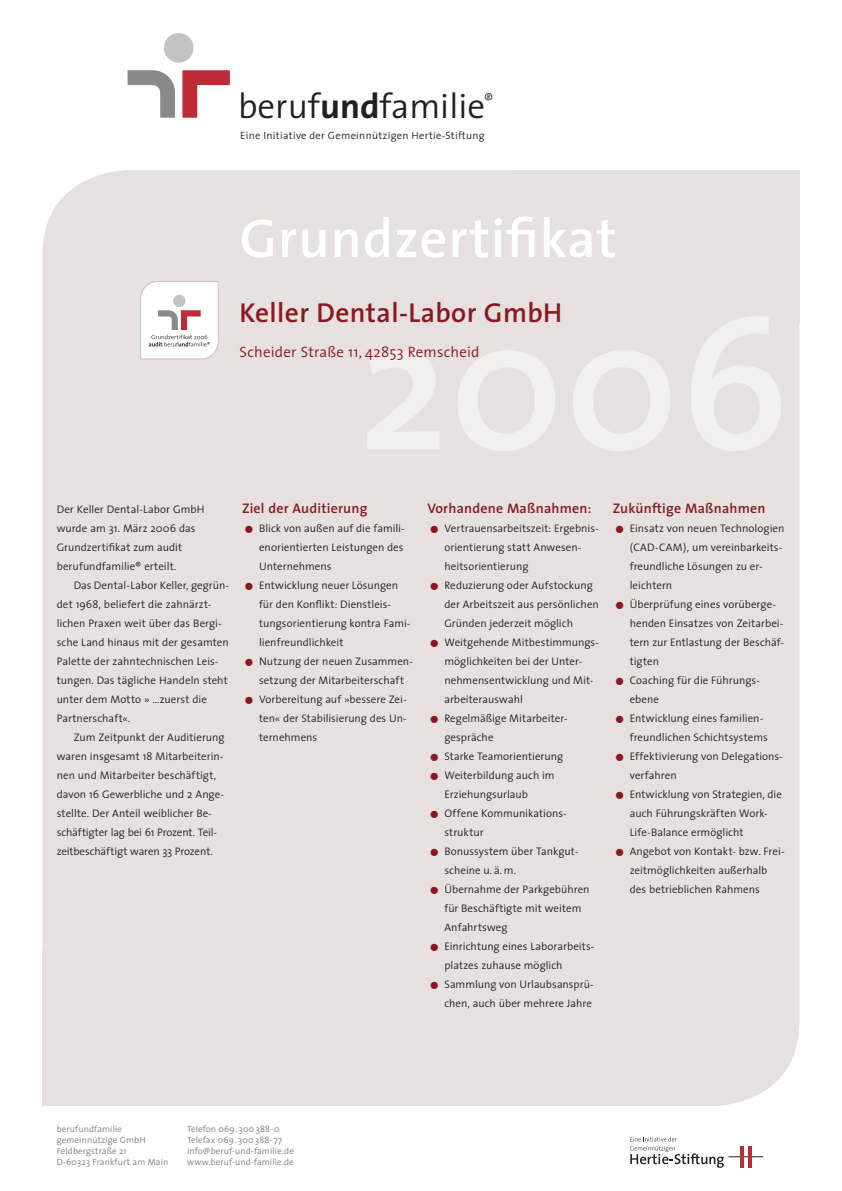
<style>
.page{position:relative;width:842px;height:1191px;background:#fff}
.page>*{position:absolute;margin:0;border:0;box-sizing:border-box;transform-origin:0 0}
.t1{font:600 55px "The Sans";letter-spacing:.015em;color:#fff}
.t2{font:300 35px "The Sans";color:#231f20}
.t3{font:600 27.5px "The Sans";letter-spacing:.015em;color:#8a1820}
.t4{font:300 15px "The Sans";letter-spacing:.015em;color:#8a1820}
.t5{font:600 14px "The Sans";letter-spacing:.015em;color:#8a1820}
.t6{font:300 11px/19px "The Sans";color:#231f20}
.t7{font:300 10.5px "The Sans";letter-spacing:.03em;color:#231f20}
.t8{font:300 9px/11px "The Sans";letter-spacing:.015em;color:#817b7a}
.s1{font-weight:700}
.s2{font-size:33px;color:#8a1820}
</style>
<div class="page">
<div style="left:43px;top:170px;width:756px;height:936px;background:#e6e0de"></div>
<div style="left:516px;top:170px;width:283px;height:153px;background:#e6e0de"></div>
<div style="left:43px;top:950px;width:283px;height:156px;background:#e6e0de"></div>
<svg style="left:140px;top:281px;width:78px;height:78px"></svg>
<hr style="left:728px;top:1156px;width:35px;height:1px;background:#231f20">
<hr style="left:740px;top:1145px;width:3px;height:22px;background:#be2b36">
<hr style="left:748px;top:1145px;width:4px;height:22px;background:#be2b36">
<svg style="left:630px;top:1137px;width:94px;height:30px"></svg>
<div style="left:164px;top:33px;width:30px;height:30px;background:#c2c3c5;border-radius:50%"></div>
<svg style="left:182px;top:70px;width:48px;height:48px"></svg>
<svg style="left:128px;top:70px;width:47px;height:48px"></svg>
<h2 class="t2" style="left:238px;top:77px;width:257px">beruf<span class="s1">und</span>familie<sup>®</sup></h2>
<p class="t7" style="left:240px;top:127px;width:246px">Eine Initiative der Gemeinnützigen Hertie-Stiftung</p>
<h1 class="t1" style="left:240px;top:193px;width:379px">Grundzertifikat</h1>
<h3 class="t3" style="left:240px;top:290px;width:324px">Keller Dental-Labor GmbH</h3>
<h3 class="t4" style="left:240px;top:340px;width:242px">Scheider Straße 11, 42853 Remscheid</h3>
<p class="t6" style="left:57px;top:499px;width:149px">Der Keller Dental-Labor GmbH wurde am 31. März 2006 das<br>Grundzertifikat zum audit berufundfamilie® erteilt.</p>
<p class="t6" style="left:57px;top:575px;width:174px;text-indent:17px">Das Dental-Labor Keller, gegrün&shy;det 1968, beliefert die zahnärzt&shy;lichen Praxen weit über das Bergi&shy;sche Land hinaus mit der gesamten<br>Palette der zahntechnischen Leis&shy;tungen. Das tägliche Handeln steht unter dem Motto » …zuerst die<br>Partnerschaft«.</p>
<p class="t6" style="left:57px;top:727px;width:169px;text-indent:17px">Zum Zeitpunkt der Auditierung waren insgesamt 18 Mitarbeiterin&shy;nen und Mitarbeiter beschäftigt, davon 16 Gewerbliche und 2 Ange&shy;stellte. Der Anteil weiblicher Be&shy;schäftigter lag bei 61 Prozent. Teil&shy;zeitbeschäftigt waren 33 Prozent.</p>
<p class="t5" style="left:242px;top:497px;width:127px">Ziel der Auditierung</p>
<p class="t6" style="left:259px;top:518px;width:147px;text-align:justify;text-indent:-17px"><span class="s2">•</span> Blick von außen auf die famili&shy;enorientierten Leistungen des Unternehmens</p>
<p class="t6" style="left:259px;top:575px;width:153px;text-indent:-17px"><span class="s2">•</span> Entwicklung neuer Lösungen für den Konflikt: Dienstleis&shy;tungsorientierung kontra Fami&shy;lienfreundlichkeit</p>
<p class="t6" style="left:259px;top:651px;width:155px;text-indent:-17px"><span class="s2">•</span> Nutzung der neuen Zusammen&shy;setzung der Mitarbeiterschaft</p>
<p class="t6" style="left:259px;top:689px;width:149px;text-align:justify;text-indent:-17px"><span class="s2">•</span> Vorbereitung auf »bessere Zei&shy;ten« der Stabilisierung des Un&shy;ternehmens</p>
<p class="t5" style="left:427px;top:497px;width:166px">Vorhandene Maßnahmen:</p>
<p class="t6" style="left:444px;top:518px;width:156px;text-indent:-17px"><span class="s2">•</span> Vertrauensarbeitszeit: Ergebnis&shy;orientierung statt Anwesen&shy;heitsorientierung</p>
<p class="t6" style="left:444px;top:575px;width:156px;text-indent:-17px"><span class="s2">•</span> Reduzierung oder Aufstockung der Arbeitszeit aus persönlichen<br>Gründen jederzeit möglich</p>
<p class="t6" style="left:444px;top:632px;width:156px;text-indent:-17px"><span class="s2">•</span> Weitgehende Mitbestimmungs&shy;möglichkeiten bei der Unter&shy;nehmensentwicklung und Mit&shy;arbeiterauswahl</p>
<p class="t6" style="left:444px;top:708px;width:125px;text-indent:-17px"><span class="s2">•</span> Regelmäßige Mitarbeiter&shy;gespräche</p>
<p class="t6" style="left:427px;top:746px;width:137px"><span class="s2">•</span> Starke Teamorientierung</p>
<p class="t6" style="left:444px;top:765px;width:112px;text-indent:-17px"><span class="s2">•</span> Weiterbildung auch im<br>Erziehungsurlaub</p>
<p class="t6" style="left:444px;top:803px;width:124px;text-indent:-17px"><span class="s2">•</span> Offene Kommunikations&shy;struktur</p>
<p class="t6" style="left:444px;top:841px;width:135px;text-indent:-17px"><span class="s2">•</span> Bonussystem über Tankgut&shy;scheine u. ä. m.</p>
<p class="t6" style="left:444px;top:879px;width:147px;text-indent:-17px"><span class="s2">•</span> Übernahme der Parkgebühren für Beschäftigte mit weitem<br>Anfahrtsweg</p>
<p class="t6" style="left:444px;top:936px;width:152px;text-indent:-17px"><span class="s2">•</span> Einrichtung eines Laborarbeits&shy;platzes zuhause möglich</p>
<p class="t6" style="left:427px;top:974px;width:168px;text-align:right"><span class="s2">•</span> Sammlung von Urlaubsansprü&shy;chen, auch über mehrere Jahre</p>
<p class="t5" style="left:613px;top:497px;width:154px">Zukünftige Maßnahmen</p>
<p class="t6" style="left:630px;top:518px;width:156px;text-indent:-17px"><span class="s2">•</span> Einsatz von neuen Technologien (CAD-CAM), um vereinbarkeits&shy;freundliche Lösungen zu er&shy;leichtern</p>
<p class="t6" style="left:630px;top:594px;width:156px;text-indent:-17px"><span class="s2">•</span> Überprüfung eines vorüberge&shy;henden Einsatzes von Zeitarbei&shy;tern zur Entlastung der Beschäf&shy;tigten</p>
<p class="t6" style="left:630px;top:670px;width:132px;text-indent:-17px"><span class="s2">•</span> Coaching für die Führungs&shy;ebene</p>
<p class="t6" style="left:630px;top:708px;width:140px;text-indent:-17px"><span class="s2">•</span> Entwicklung eines familien&shy;freundlichen Schichtsystems</p>
<p class="t6" style="left:630px;top:746px;width:155px;text-indent:-17px"><span class="s2">•</span> Effektivierung von Delegations&shy;verfahren</p>
<p class="t6" style="left:630px;top:784px;width:154px;text-indent:-17px"><span class="s2">•</span> Entwicklung von Strategien, die auch Führungskräften Work-<br>Life-Balance ermöglicht</p>
<p class="t6" style="left:630px;top:841px;width:156px;text-indent:-17px"><span class="s2">•</span> Angebot von Kontakt- bzw. Frei&shy;zeitmöglichkeiten außerhalb des betrieblichen Rahmens</p>
<p class="t8" style="left:57px;top:1123px;width:113px">berufundfamilie gemeinnützige GmbH<br>Feldbergstraße 21<br>D-60323 Frankfurt am Main</p>
<p class="t8" style="left:187px;top:1123px;width:108px">Telefon 069.300 388-0<br>Telefax 069.300 388-77 info@beruf-und-familie.de www.beruf-und-familie.de</p>
</div>
